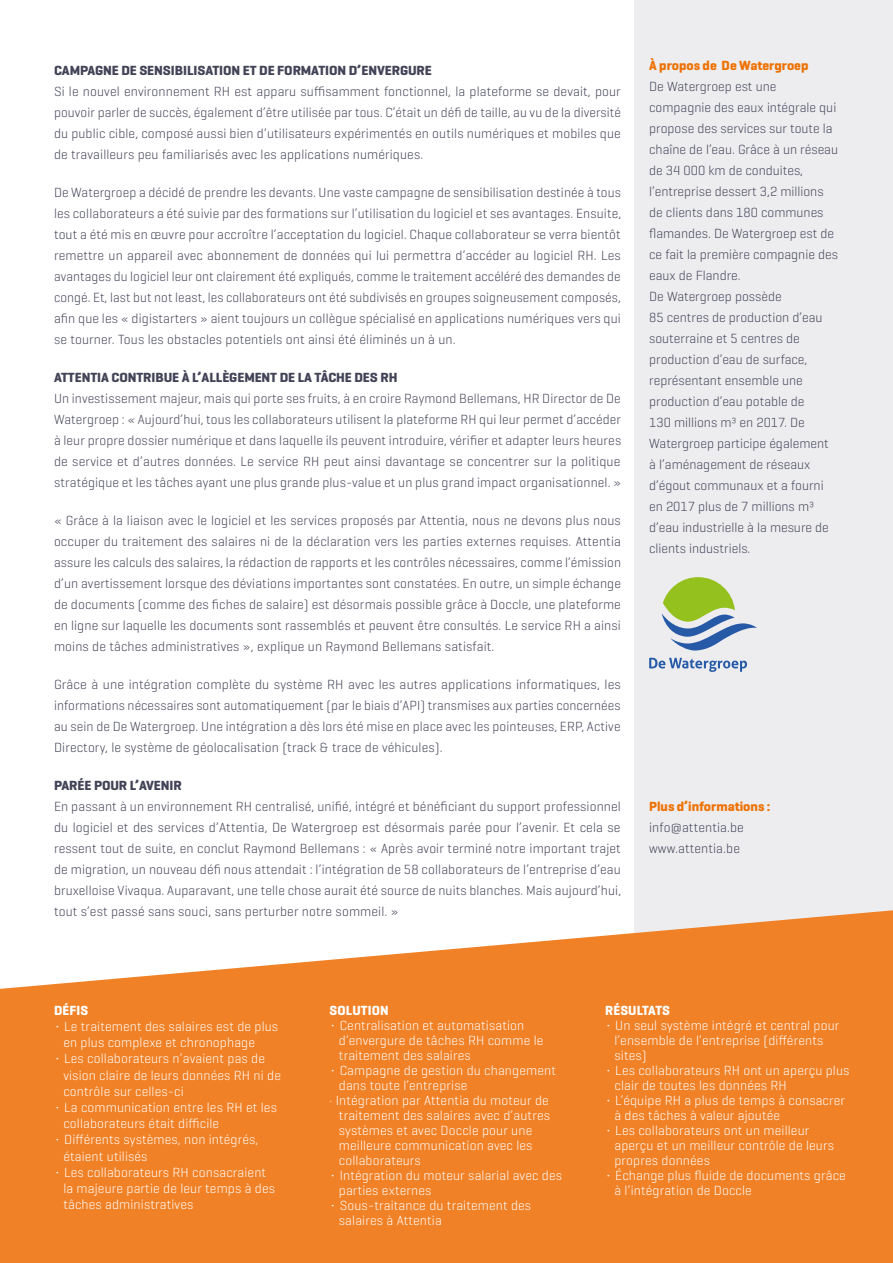
<style>
.page{position:relative;width:893px;height:1263px;background:#fff}
.page>*{position:absolute;margin:0;border:0;box-sizing:border-box;transform-origin:0 0}
.t1{font:300 13.5px/21px "Geogrotesque";color:#424357;text-align:justify}
.t2{font:300 13.5px "Geogrotesque";letter-spacing:.01em;color:#fff}
.t3{font:700 13.5px "Geogrotesque";letter-spacing:-.005em;color:#424357}
.t4{font:700 13.5px "Geogrotesque";color:#ee7203}
.t5{font:700 13.5px "Geogrotesque";letter-spacing:.01em;color:#fff}
.s1{font-family:"Source Sans Pro";font-weight:400}
</style>
<div class="page">
<div style="left:635px;top:0;width:258px;height:1263px;background:#ededf0"></div>
<svg style="left:662px;top:577px;width:95px;height:74px"></svg>
<svg style="left:649px;top:658px;width:98px;height:14px"></svg>
<svg style="left:0;top:910px;width:893px;height:353px;background:#f18e3e"></svg>
<p class="t3" style="left:54px;top:62px;width:379px">CAMPAGNE DE SENSIBILISATION ET DE FORMATION D’ENVERGURE</p>
<p class="t1" style="left:54px;top:80px;width:569px">Si le nouvel environnement RH est apparu suffisamment fonctionnel, la plateforme se devait, pour pouvoir parler de succès, également d’être utilisée par tous. C’était un défi de taille, au vu de la diversité du public cible, composé aussi bien d’utilisateurs expérimentés en outils numériques et mobiles que de travailleurs peu familiarisés avec les applications numériques.</p>
<p class="t1" style="left:54px;top:181px;width:569px">De Watergroep a décidé de prendre les devants. Une vaste campagne de sensibilisation destinée à tous les collaborateurs a été suivie par des formations sur l’utilisation du logiciel et ses avantages. Ensuite, tout a été mis en œuvre pour accroître l’acceptation du logiciel. Chaque collaborateur se verra bientôt remettre un appareil avec abonnement de données qui lui permettra d’accéder au logiciel RH. Les avantages du logiciel leur ont clairement été expliqués, comme le traitement accéléré des demandes de congé. Et, last but not least, les collaborateurs ont été subdivisés en groupes soigneusement composés, afin que les « digistarters » aient toujours un collègue spécialisé en applications numériques vers qui se tourner. Tous les obstacles potentiels ont ainsi été éliminés un à un.</p>
<p class="t3" style="left:54px;top:369px;width:345px">ATTENTIA CONTRIBUE À L’ALLÈGEMENT DE LA TÂCHE DES RH</p>
<p class="t1" style="left:54px;top:387px;width:569px">Un investissement majeur, mais qui porte ses fruits, à en croire Raymond Bellemans, HR Director de De Watergroep : « Aujourd’hui, tous les collaborateurs utilisent la plateforme RH qui leur permet d’accéder à leur propre dossier numérique et dans laquelle ils peuvent introduire, vérifier et adapter leurs heures de service et d’autres données. Le service RH peut ainsi davantage se concentrer sur la politique stratégique et les tâches ayant une plus grande plus-value et un plus grand impact organisationnel. »</p>
<p class="t1" style="left:54px;top:509px;width:569px">« Grâce à la liaison avec le logiciel et les services proposés par Attentia, nous ne devons plus nous occuper du traitement des salaires ni de la déclaration vers les parties externes requises. Attentia assure les calculs des salaires, la rédaction de rapports et les contrôles nécessaires, comme l’émission d’un avertissement lorsque des déviations importantes sont constatées. En outre, un simple échange de documents (comme des fiches de salaire) est désormais possible grâce à Doccle, une plateforme en ligne sur laquelle les documents sont rassemblés et peuvent être consultés. Le service RH a ainsi moins de tâches administratives », explique un Raymond Bellemans satisfait.</p>
<p class="t1" style="left:54px;top:673px;width:568px">Grâce à une intégration complète du système RH avec les autres applications informatiques, les informations nécessaires sont automatiquement (par le biais d’API) transmises aux parties concernées au sein de De Watergroep. Une intégration a dès lors été mise en place avec les pointeuses, ERP, Active Directory, le système de géolocalisation (track &amp; trace de véhicules).</p>
<p class="t3" style="left:54px;top:777px;width:129px">PARÉE POUR L’AVENIR</p>
<p class="t1" style="left:54px;top:795px;width:569px">En passant à un environnement RH centralisé, unifié, intégré et bénéficiant du support professionnel du logiciel et des services d’Attentia, De Watergroep est désormais parée pour l’avenir. Et cela se ressent tout de suite, en conclut Raymond Bellemans : « Après avoir terminé notre important trajet de migration, un nouveau défi nous attendait : l’intégration de 58 collaborateurs de l’entreprise d’eau bruxelloise Vivaqua. Auparavant, une telle chose aurait été source de nuits blanches. Mais aujourd’hui, tout s’est passé sans souci, sans perturber notre sommeil. »</p>
<p class="t4" style="left:649px;top:57px;width:161px">À propos de De Watergroep</p>
<p class="t1" style="left:649px;top:76px;width:190px;text-align:left">De Watergroep est une compagnie des eaux intégrale qui propose des services sur toute la chaîne de l’eau. Grâce à un réseau de 34 000 km de conduites, l’entreprise dessert 3,2 millions de clients dans 180 communes flamandes. De Watergroep est de ce fait la première compagnie des eaux de Flandre.<br>De Watergroep possède<br>85 centres de production d’eau souterraine et 5 centres de production d’eau de surface, représentant ensemble une production d’eau potable de<br>130 millions m³ en 2017. De<br>Watergroep participe également à l’aménagement de réseaux d’égout communaux et a fourni en 2017 plus de 7 millions m³ d’eau industrielle à la mesure de clients industriels.</p>
<p class="t4" style="left:649px;top:798px;width:123px">Plus d’informations :</p>
<p class="t1" style="left:649px;top:816px;width:96px">info@attentia.be www.attentia.be</p>
<p class="t5" style="left:54px;top:1002px;width:36px">DÉFIS</p>
<p class="t2" style="left:54px;top:1018px;width:226px"><span class="s1">∙</span> Le traitement des salaires est de plus</p>
<p class="t2" style="left:63px;top:1034px;width:193px">en plus complexe et chronophage</p>
<p class="t2" style="left:54px;top:1050px;width:213px"><span class="s1">∙</span> Les collaborateurs n’avaient pas de</p>
<p class="t2" style="left:63px;top:1066px;width:219px">vision claire de leurs données RH ni de</p>
<p class="t2" style="left:63px;top:1083px;width:122px">contrôle sur celles-ci</p>
<p class="t2" style="left:54px;top:1099px;width:224px"><span class="s1">∙</span> La communication entre les RH et les</p>
<p class="t2" style="left:63px;top:1115px;width:157px">collaborateurs était difficile</p>
<p class="t2" style="left:54px;top:1131px;width:206px"><span class="s1">∙</span> Différents systèmes, non intégrés,</p>
<p class="t2" style="left:63px;top:1147px;width:86px">étaient utilisés</p>
<p class="t2" style="left:54px;top:1164px;width:214px"><span class="s1">∙</span> Les collaborateurs RH consacraient</p>
<p class="t2" style="left:63px;top:1180px;width:213px">la majeure partie de leur temps à des</p>
<p class="t2" style="left:63px;top:1196px;width:132px">tâches administratives</p>
<p class="t5" style="left:330px;top:1002px;width:61px">SOLUTION</p>
<p class="t2" style="left:330px;top:1017px;width:196px"><span class="s1">∙</span> Centralisation et automatisation</p>
<p class="t2" style="left:339px;top:1032px;width:206px">d’envergure de tâches RH comme le</p>
<p class="t2" style="left:339px;top:1047px;width:133px">traitement des salaires</p>
<p class="t2" style="left:330px;top:1062px;width:228px"><span class="s1">∙</span> Campagne de gestion du changement</p>
<p class="t2" style="left:339px;top:1077px;width:130px">dans toute l’entreprise</p>
<p class="t2" style="left:330px;top:1092px;width:221px">∙ Intégration par Attentia du moteur de</p>
<p class="t2" style="left:339px;top:1107px;width:213px">traitement des salaires avec d’autres</p>
<p class="t2" style="left:339px;top:1122px;width:195px">systèmes et avec Doccle pour une</p>
<p class="t2" style="left:339px;top:1137px;width:195px">meilleure communication avec les</p>
<p class="t2" style="left:339px;top:1152px;width:83px">collaborateurs</p>
<p class="t2" style="left:330px;top:1167px;width:234px"><span class="s1">∙</span> Intégration du moteur salarial avec des</p>
<p class="t2" style="left:339px;top:1182px;width:94px">parties externes</p>
<p class="t2" style="left:330px;top:1197px;width:203px"><span class="s1">∙</span> Sous-traitance du traitement des</p>
<p class="t2" style="left:339px;top:1212px;width:104px">salaires à Attentia</p>
<p class="t5" style="left:605px;top:1002px;width:66px">RÉSULTATS</p>
<p class="t2" style="left:605px;top:1017px;width:236px"><span class="s1">∙</span> Un seul système intégré et central pour</p>
<p class="t2" style="left:614px;top:1032px;width:210px">l’ensemble de l’entreprise (différents</p>
<p class="t2" style="left:614px;top:1047px;width:34px">sites)</p>
<p class="t2" style="left:605px;top:1062px;width:246px"><span class="s1">∙</span> Les collaborateurs RH ont un aperçu plus</p>
<p class="t2" style="left:614px;top:1077px;width:174px">clair de toutes les données RH</p>
<p class="t2" style="left:605px;top:1092px;width:242px"><span class="s1">∙</span> L’équipe RH a plus de temps à consacrer</p>
<p class="t2" style="left:614px;top:1107px;width:167px">à des tâches à valeur ajoutée</p>
<p class="t2" style="left:605px;top:1122px;width:206px"><span class="s1">∙</span> Les collaborateurs ont un meilleur</p>
<p class="t2" style="left:614px;top:1137px;width:221px">aperçu et un meilleur contrôle de leurs</p>
<p class="t2" style="left:614px;top:1152px;width:97px">propres données</p>
<p class="t2" style="left:605px;top:1167px;width:242px"><span class="s1">∙</span> Échange plus fluide de documents grâce</p>
<p class="t2" style="left:614px;top:1182px;width:139px">à l’intégration de Doccle</p>
</div>
